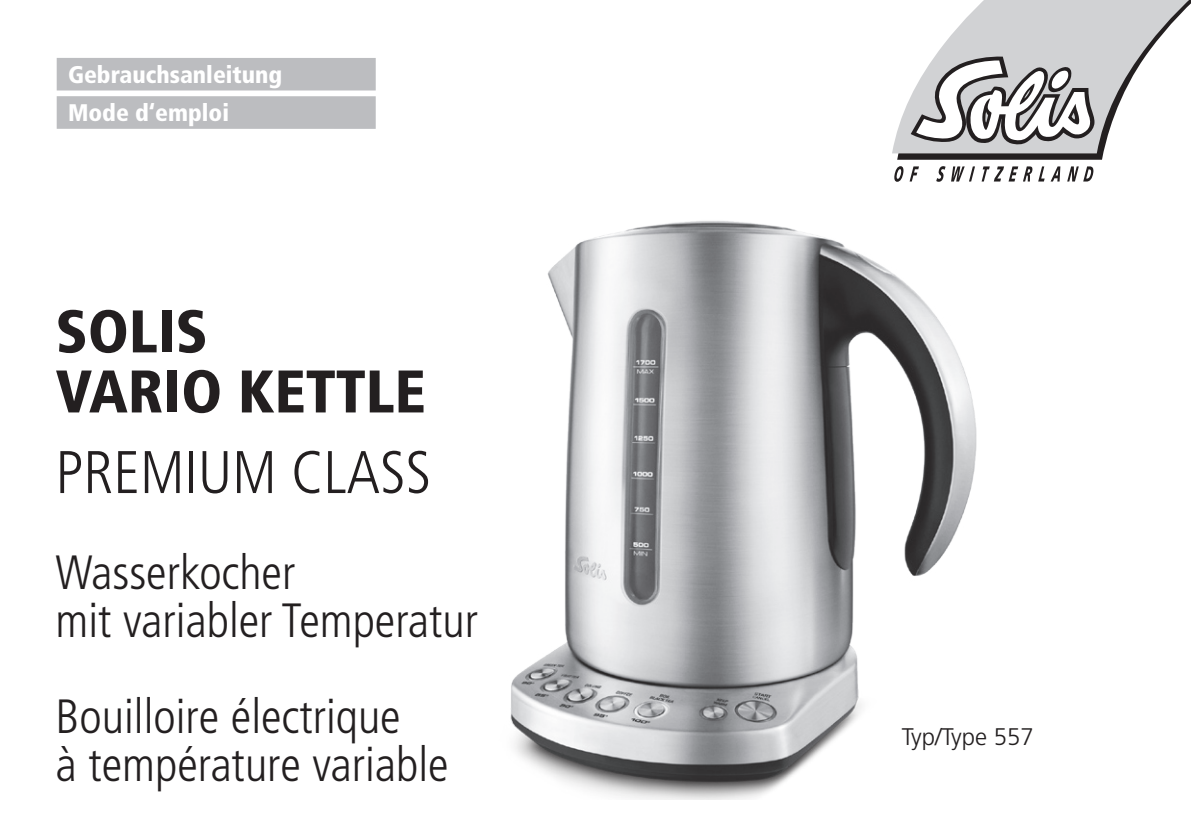
<style>
.page{position:relative;width:1191px;height:840px;background:#fff}
.page>*{position:absolute;margin:0;border:0;box-sizing:border-box;transform-origin:0 0}
.t1{font:900 condensed 60px/60px "Frutiger";color:#231f20}
.t2{font:300 condensed 60px "Frutiger";color:#231f20}
.t3{font:300 condensed 48px/48px "Frutiger";color:#231f20}
.t4{font:900 condensed 24px/38.2px "Frutiger";color:#fff}
.t5{font:300 24px "Frutiger";color:#231f20}
</style>
<div class="page">
<img style="left:510px;top:221px;width:467px;height:578px">
<div style="left:57px;top:58px;width:319px;height:32px;background:#bcbdc0"></div>
<div style="left:57px;top:96px;width:319px;height:33px;background:#bcbdc0"></div>
<svg style="left:897px;top:153px;width:207px;height:7px"></svg>
<svg style="left:892px;top:0;width:299px;height:153px;fill:#d1d2d4"></svg>
<svg style="left:894px;top:166px;width:9px;height:16px"></svg>
<svg style="left:909px;top:166px;width:10px;height:15px"></svg>
<svg style="left:936px;top:166px;width:9px;height:16px"></svg>
<svg style="left:951px;top:166px;width:24px;height:15px"></svg>
<svg style="left:981px;top:166px;width:63px;height:15px"></svg>
<svg style="left:1051px;top:166px;width:9px;height:15px"></svg>
<svg style="left:1067px;top:166px;width:26px;height:15px"></svg>
<svg style="left:910px;top:56px;width:184px;height:89px"></svg>
<p class="t4" style="left:68px;top:55px;width:216px">Gebrauchsanleitung<br>Mode d‘emploi</p>
<p class="t1" style="left:56px;top:301px;width:372px">SOLIS<br>VARIO KETTLE</p>
<p class="t2" style="left:56px;top:438px;width:377px">PREMIUM CLASS</p>
<p class="t3" style="left:56px;top:549px;width:424px">Wasserkocher<br>mit variabler Temperatur</p>
<p class="t3" style="left:56px;top:693px;width:394px">Bouilloire électrique<br>à température variable</p>
<p class="t5" style="left:901px;top:723px;width:134px">Typ/Type 557</p>
</div>
